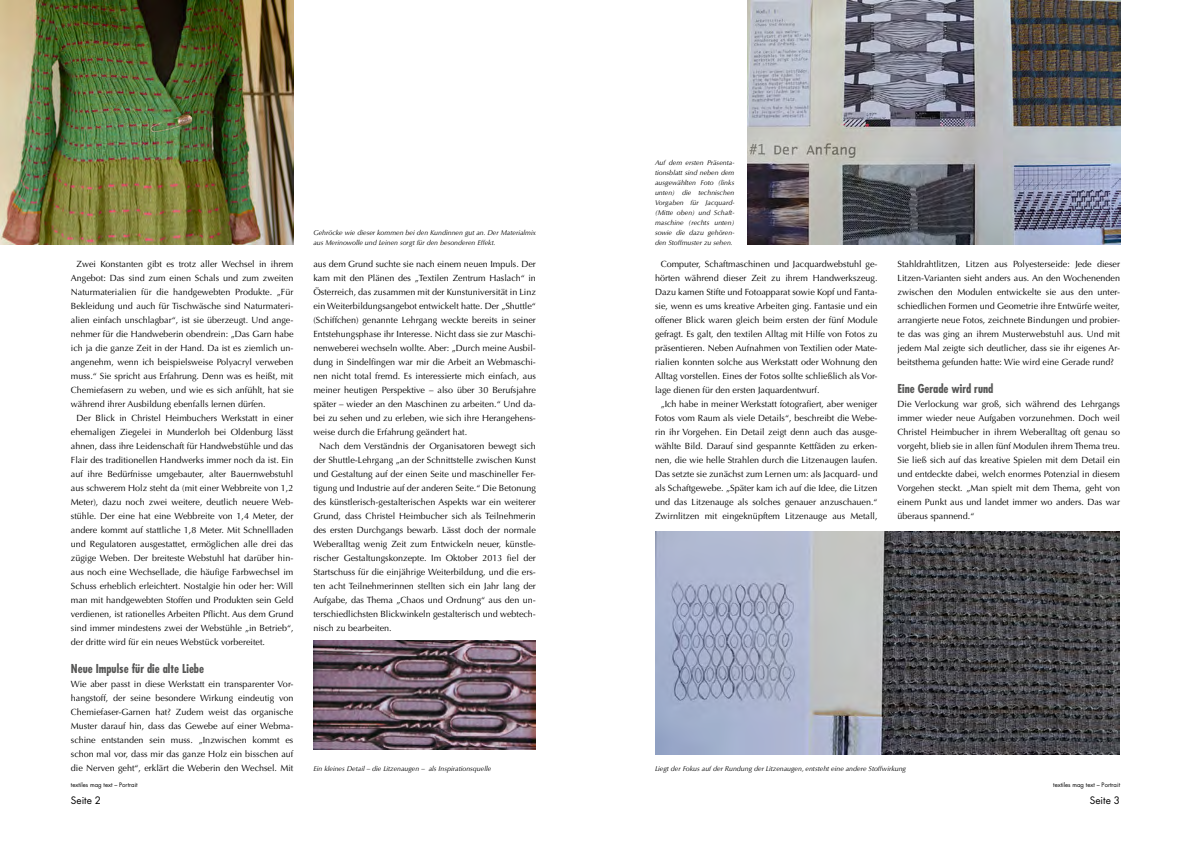
<style>
.page{position:relative;width:1191px;height:842px;background:#fff}
.page>*{position:absolute;margin:0;border:0;box-sizing:border-box;transform-origin:0 0}
.t1{font:700 condensed 12px "Futura";color:#575756}
.t2{font:10px "Futura";color:#000}
.t3{font:9px/14px "Optima";color:#000;text-align:justify}
.t4{font:italic 7px/10px "Optima";color:#000}
.t5{font:6px "Futura";color:#000}
</style>
<div class="page">
<img style="left:0;top:0;width:293px;height:245px">
<img style="left:747px;top:0;width:373px;height:245px">
<img style="left:313px;top:640px;width:222px;height:109px">
<img style="left:655px;top:531px;width:464px;height:223px">
<p class="t3" style="left:71px;top:257px;width:224px;text-indent:6px">Zwei Konstanten gibt es trotz aller Wechsel in ihrem Angebot: Das sind zum einen Schals und zum zweiten Naturmaterialien für die handgewebten Produkte. „Für Bekleidung und auch für Tischwäsche sind Naturmateri&shy;alien einfach unschlagbar“, ist sie überzeugt. Und ange&shy;nehmer für die Handweberin obendrein: „Das Garn habe ich ja die ganze Zeit in der Hand. Da ist es ziemlich un&shy;angenehm, wenn ich beispielsweise Polyacryl verweben muss.“ Sie spricht aus Erfahrung. Denn was es heißt, mit Chemiefasern zu weben, und wie es sich anfühlt, hat sie während ihrer Ausbildung ebenfalls lernen dürfen.</p>
<p class="t3" style="left:71px;top:411px;width:224px;text-indent:6px">Der Blick in Christel Heimbuchers Werkstatt in einer ehemaligen Ziegelei in Munderloh bei Oldenburg lässt ahnen, dass ihre Leidenschaft für Handwebstühle und das Flair des traditionellen Handwerks immer noch da ist. Ein auf ihre Bedürfnisse umgebauter, alter Bauernwebstuhl aus schwerem Holz steht da (mit einer Webbreite von 1,2<br>Meter), dazu noch zwei weitere, deutlich neuere Web&shy;stühle. Der eine hat eine Webbreite von 1,4 Meter, der andere kommt auf stattliche 1,8 Meter. Mit Schnellladen und Regulatoren ausgestattet, ermöglichen alle drei das zügige Weben. Der breiteste Webstuhl hat darüber hin&shy;aus noch eine Wechsellade, die häufige Farbwechsel im Schuss erheblich erleichtert. Nostalgie hin oder her: Will man mit handgewebten Stoffen und Produkten sein Geld verdienen, ist rationelles Arbeiten Pflicht. Aus dem Grund sind immer mindestens zwei der Webstühle „in Betrieb“, der dritte wird für ein neues Webstück vorbereitet.</p>
<h1 class="t1" style="left:71px;top:661px;width:135px">Neue Impulse für die alte Liebe</h1>
<p class="t3" style="left:71px;top:677px;width:224px">Wie aber passt in diese Werkstatt ein transparenter Vor&shy;hangstoff, der seine besondere Wirkung eindeutig von Chemiefaser-Garnen hat? Zudem weist das organische Muster darauf hin, dass das Gewebe auf einer Webma&shy;schine entstanden sein muss. „Inzwischen kommt es schon mal vor, dass mir das ganze Holz ein bisschen auf die Nerven geht“, erklärt die Weberin den Wechsel. Mit</p>
<p class="t5" style="left:71px;top:781px;width:68px">textiles mag text – Portrait</p>
<p class="t2" style="left:71px;top:794px;width:32px">Seite 2</p>
<p class="t4" style="left:313px;top:227px;width:224px">Gehröcke wie dieser kommen bei den Kundinnen gut an. Der Materialmix aus Merinowolle und Leinen sorgt für den besonderen Effekt.</p>
<p class="t3" style="left:313px;top:257px;width:224px">aus dem Grund suchte sie nach einem neuen Impuls. Der kam mit den Plänen des „Textilen Zentrum Haslach“ in Österreich, das zusammen mit der Kunstuniversität in Linz ein Weiterbildungsangebot entwickelt hatte. Der „Shuttle“ (Schiffchen) genannte Lehrgang weckte bereits in seiner Entstehungsphase ihr Interesse. Nicht dass sie zur Maschi&shy;nenweberei wechseln wollte. Aber: „Durch meine Ausbil&shy;dung in Sindelfingen war mir die Arbeit an Webmaschi&shy;nen nicht total fremd. Es interessierte mich einfach, aus meiner heutigen Perspektive – also über 30 Berufsjahre später – wieder an den Maschinen zu arbeiten.“ Und da&shy;bei zu sehen und zu erleben, wie sich ihre Herangehens&shy;weise durch die Erfahrung geändert hat.</p>
<p class="t3" style="left:313px;top:439px;width:224px;text-indent:6px">Nach dem Verständnis der Organisatoren bewegt sich der Shuttle-Lehrgang „an der Schnittstelle zwischen Kunst und Gestaltung auf der einen Seite und maschineller Fer&shy;tigung und Industrie auf der anderen Seite.“ Die Betonung des künstlerisch-gestalterischen Aspekts war ein weiterer Grund, dass Christel Heimbucher sich als Teilnehmerin des ersten Durchgangs bewarb. Lässt doch der normale Weberalltag wenig Zeit zum Entwickeln neuer, künstle&shy;rischer Gestaltungskonzepte. Im Oktober 2013 fiel der Startschuss für die einjährige Weiterbildung, und die ers&shy;ten acht Teilnehmerinnen stellten sich ein Jahr lang der Aufgabe, das Thema „Chaos und Ordnung“ aus den un&shy;terschiedlichsten Blickwinkeln gestalterisch und webtech&shy;nisch zu bearbeiten.</p>
<p class="t4" style="left:655px;top:157px;width:81px;text-align:justify">Auf dem ersten Präsenta&shy;tionsblatt sind neben dem ausgewählten Foto (links unten) die technischen Vorgaben für Jacquard-(Mitte oben) und Schaft&shy;maschine (rechts unten) sowie die dazu gehören&shy;den Stoffmuster zu sehen.</p>
<p class="t3" style="left:655px;top:257px;width:224px;text-indent:6px">Computer, Schaftmaschinen und Jacquardwebstuhl ge&shy;hörten während dieser Zeit zu ihrem Handwerkszeug.<br>Dazu kamen Stifte und Fotoapparat sowie Kopf und Fanta&shy;sie, wenn es ums kreative Arbeiten ging. Fantasie und ein offener Blick waren gleich beim ersten der fünf Module gefragt. Es galt, den textilen Alltag mit Hilfe von Fotos zu präsentieren. Neben Aufnahmen von Textilien oder Mate&shy;rialien konnten solche aus Werkstatt oder Wohnung den Alltag vorstellen. Eines der Fotos sollte schließlich als Vor&shy;lage dienen für den ersten Jaquardentwurf.</p>
<p class="t3" style="left:655px;top:397px;width:224px;text-indent:6px">„Ich habe in meiner Werkstatt fotografiert, aber weniger Fotos vom Raum als viele Details“, beschreibt die Webe&shy;rin ihr Vorgehen. Ein Detail zeigt denn auch das ausge&shy;wählte Bild. Darauf sind gespannte Kettfäden zu erken&shy;nen, die wie helle Strahlen durch die Litzenaugen laufen.<br>Das setzte sie zunächst zum Lernen um: als Jacquard- und als Schaftgewebe. „Später kam ich auf die Idee, die Litzen und das Litzenauge als solches genauer anzuschauen.“ Zwirnlitzen mit eingeknüpftem Litzenauge aus Metall,</p>
<p class="t3" style="left:897px;top:257px;width:224px">Stahldrahtlitzen, Litzen aus Polyesterseide: Jede dieser Litzen-Varianten sieht anders aus. An den Wochenenden zwischen den Modulen entwickelte sie aus den unter&shy;schiedlichen Formen und Geometrie ihre Entwürfe weiter, arrangierte neue Fotos, zeichnete Bindungen und probier&shy;te das was ging an ihrem Musterwebstuhl aus. Und mit jedem Mal zeigte sich deutlicher, dass sie ihr eigenes Ar&shy;beitsthema gefunden hatte: Wie wird eine Gerade rund?</p>
<h1 class="t1" style="left:897px;top:381px;width:97px">Eine Gerade wird rund</h1>
<p class="t3" style="left:897px;top:397px;width:224px">Die Verlockung war groß, sich während des Lehrgangs immer wieder neue Aufgaben vorzunehmen. Doch weil Christel Heimbucher in ihrem Weberalltag oft genau so vorgeht, blieb sie in allen fünf Modulen ihrem Thema treu.<br>Sie ließ sich auf das kreative Spielen mit dem Detail ein und entdeckte dabei, welch enormes Potenzial in diesem Vorgehen steckt. „Man spielt mit dem Thema, geht von einem Punkt aus und landet immer wo anders. Das war überaus spannend.“</p>
<p class="t4" style="left:313px;top:764px;width:179px">Ein kleines Detail – die Litzenaugen – als Inspirationsquelle</p>
<p class="t4" style="left:655px;top:764px;width:252px">Liegt der Fokus auf der Rundung der Litzenaugen, entsteht eine andere Stoffwirkung</p>
<p class="t5" style="left:1053px;top:781px;width:68px">textiles mag text – Portrait</p>
<p class="t2" style="left:1089px;top:794px;width:32px">Seite 3</p>
</div>
